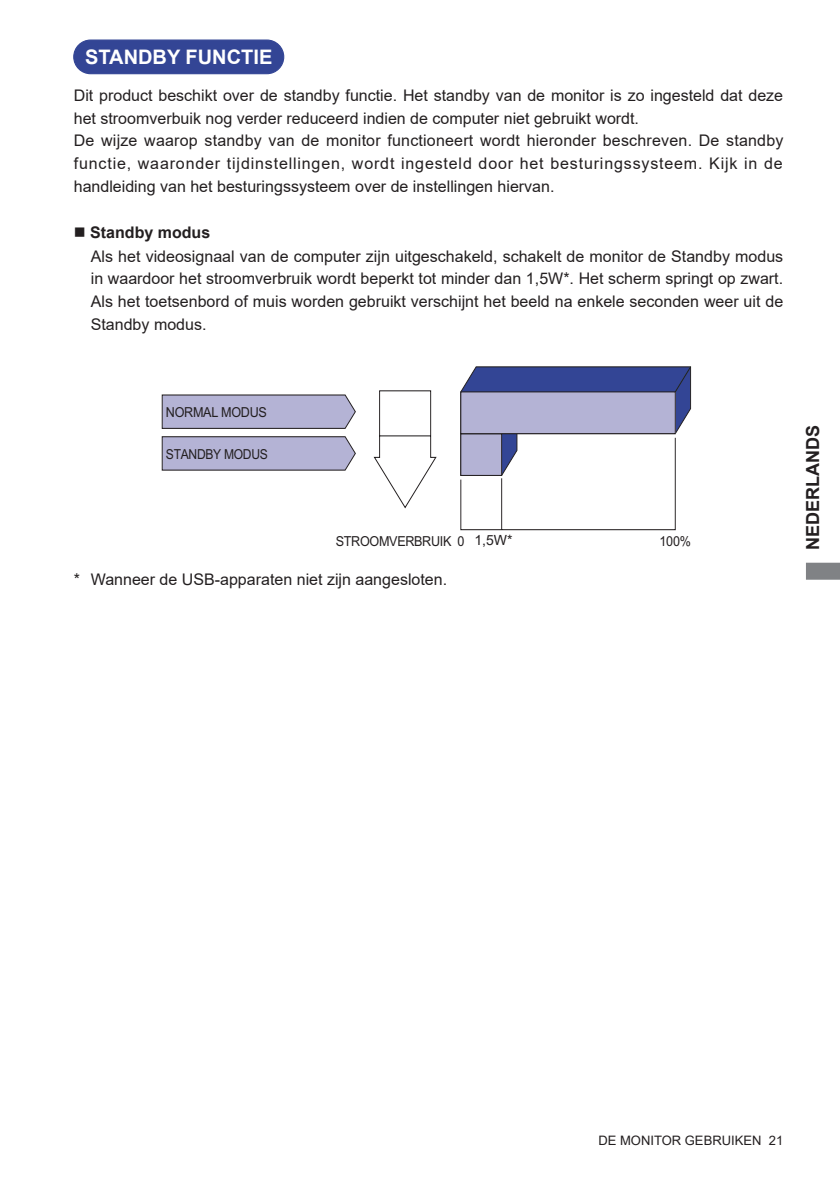
<style>
.page{position:relative;width:840px;height:1191px;background:#fff}
.page>*{position:absolute;margin:0;border:0;box-sizing:border-box;transform-origin:0 0}
.t1{font:700 20px "Arial";color:#fff}
.t2{font:700 18px "Arial";color:#231f20}
.t3{font:16px/23px "Arial";color:#231f20}
.t4{font:14px "Arial";color:#231f20}
.t5{font:13.8px "Arial";letter-spacing:-.025em;color:#231f20;scale:.92 1}
.t6{font:13.8px "Arial";letter-spacing:-.025em;color:#231f20;scale:.88 1}
.t7{font:13px "Arial";color:#231f20}
.s1{font-weight:700}
</style>
<div class="page">
<svg style="left:806px;top:562px;width:33px;height:18px"></svg>
<div style="left:74px;top:40px;width:209px;height:34px;background:#334595;border-radius:17px"></div>
<div style="left:73px;top:39px;width:211px;height:35px;border:1px solid #334595;border-radius:17px"></div>
<svg style="left:460px;top:366px;width:230px;height:164px"></svg>
<svg style="left:161px;top:390px;width:276px;height:119px"></svg>
<p class="t1" style="left:85px;top:43px;width:189px">STANDBY FUNCTIE</p>
<p class="t3" style="left:74px;top:84px;width:710px">Dit product beschikt over de standby functie. Het standby van de monitor is zo ingesteld dat deze het stroomverbuik nog verder reduceerd indien de computer niet gebruikt wordt.<br>De wijze waarop standby van de monitor functioneert wordt hieronder beschreven. De standby functie, waaronder tijdinstellingen, wordt ingesteld door het besturingssysteem. Kijk in de handleiding van het besturingssysteem over de instellingen hiervan.</p>
<p class="t3" style="left:91px;top:220px;width:693px;text-indent:-17px">■ <span class="s1">Standby modus<br></span>Als het videosignaal van de computer zijn uitgeschakeld, schakelt de monitor de Standby modus in waardoor het stroomverbruik wordt beperkt tot minder dan 1,5W*. Het scherm springt op zwart.<br>Als het toetsenbord of muis worden gebruikt verschijnt het beeld na enkele seconden weer uit de Standby modus.</p>
<p class="t5" style="left:166px;top:403px;width:111px">NORMAL MODUS</p>
<p class="t6" style="left:166px;top:444px;width:117px">STANDBY MODUS</p>
<p class="t4" style="left:474px;top:530px;width:40px">1,5W*</p>
<p class="t5" style="left:335px;top:532px;width:141px">STROOMVERBRUIK 0</p>
<p class="t5" style="left:659px;top:531px;width:35px">100%</p>
<p class="t3" style="left:74px;top:567px;width:375px">* Wanneer de USB-apparaten niet zijn aangesloten.</p>
<p class="t2" style="left:799px;top:550px;width:126px;rotate:-90deg">NEDERLANDS</p>
<p class="t7" style="left:598px;top:1131px;width:186px">DE MONITOR GEBRUIKEN 21</p>
</div>
